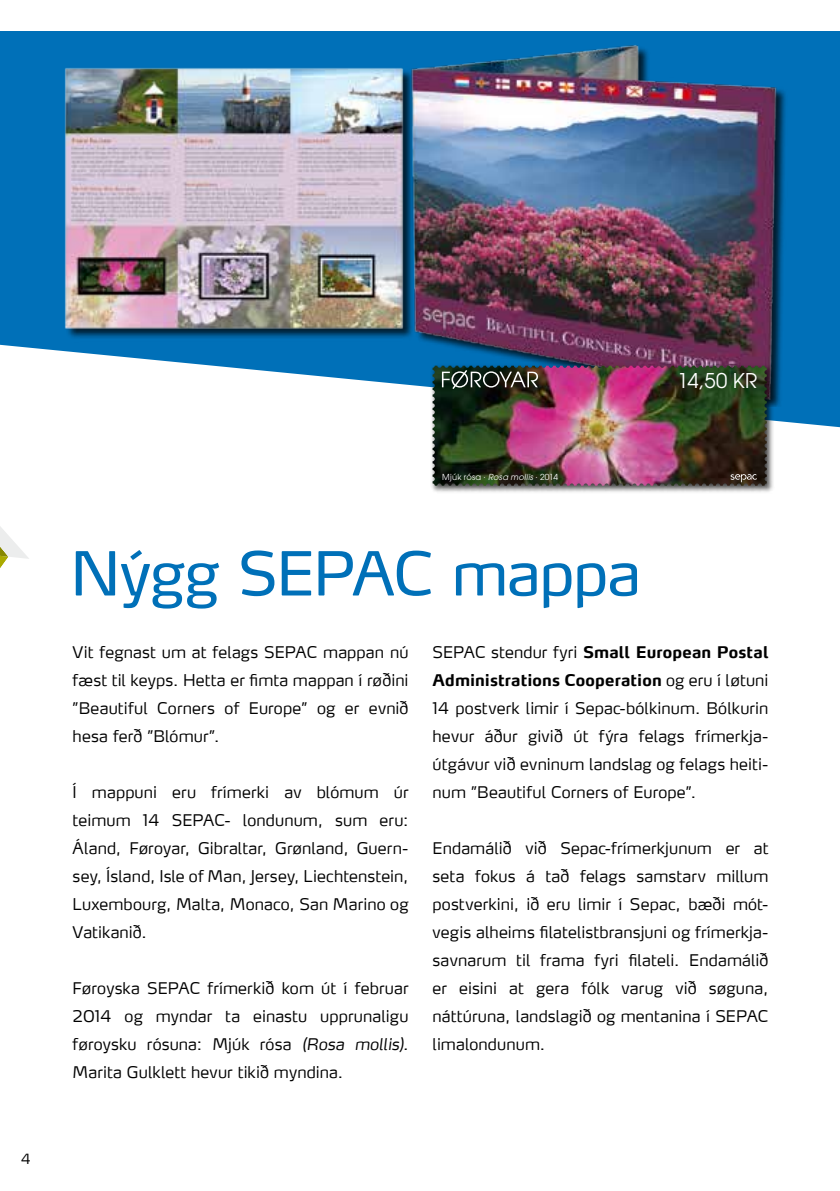
<style>
.page{position:relative;width:840px;height:1191px;background:#fff}
.page>*{position:absolute;margin:0;border:0;box-sizing:border-box;transform-origin:0 0}
.t1{font:60px "Max LF";letter-spacing:-.015em;color:#0070b8}
.t2{font:20.2px "Avant Garde";color:#fff}
.t3{font:300 16px/28px "Max LF";letter-spacing:.01em;color:#000;text-align:justify}
.t4{font:300 14px "Max LF";color:#000}
.t5{font:8.2px "Avant Garde";letter-spacing:.03em;color:#fff}
.s1{font-style:italic}
.s2{font-weight:700}
</style>
<div class="page">
<svg style="left:0;top:31px;width:839px;height:396px;fill:#0070b8"></svg>
<svg style="left:0;top:526px;width:29px;height:42px"></svg>
<img style="left:49px;top:35px;width:738px;height:372px">
<div style="left:430px;top:363px;width:344px;height:131px;background:#000;opacity:.75"></div>
<img style="left:453px;top:366px;width:308px;height:2px">
<svg style="left:441px;top:370px;width:96px;height:19px;background:#4b5147"></svg>
<svg style="left:730px;top:474px;width:26px;height:8px"></svg>
<p class="t4" style="left:21px;top:1150px;width:11px">4</p>
<p class="t5" style="left:442px;top:472px;width:117px">Mjúk rósa . <span class="s1">Rosa mollis</span> . 2014</p>
<p class="t2" style="left:677px;top:369px;width:81px">14,50 KR</p>
<h1 class="t1" style="left:70px;top:536px;width:571px">Nýgg SEPAC mappa</h1>
<p class="t3" style="left:73px;top:637px;width:337px">Vit fegnast um at felags SEPAC mappan nú fæst til keyps. Hetta er fimta mappan í røðini ”Beautiful Corners of Europe” og er evnið hesa ferð ”Blómur”.</p>
<p class="t3" style="left:432px;top:637px;width:337px">SEPAC stendur fyri <span class="s2">Small European Postal Administrations Cooperation</span> og eru í løtuni 14 postverk limir í Sepac-bólkinum. Bólkurin hevur áður givið út fýra felags frímerkja&shy;útgávur við evninum landslag og felags heiti&shy;num ”Beautiful Corners of Europe”.</p>
<p class="t3" style="left:432px;top:833px;width:337px">Endamálið við Sepac-frímerkjunum er at seta fokus á tað felags samstarv millum postverkini, ið eru limir í Sepac, bæði mót&shy;vegis alheims filatelistbransjuni og frímerkja&shy;savnarum til frama fyri filateli. Endamálið er eisini at gera fólk varug við søguna, náttúruna, landslagið og mentanina í SEPAC limalondunum.</p>
<p class="t3" style="left:73px;top:777px;width:337px">Í mappuni eru frímerki av blómum úr teimum 14 SEPAC- londunum, sum eru:<br>Áland, Føroyar, Gibraltar, Grønland, Guern&shy;sey, Ísland, Isle of Man, Jersey, Liechtenstein, Luxembourg, Malta, Monaco, San Marino og Vatikanið.</p>
<p class="t3" style="left:73px;top:973px;width:337px">Føroyska SEPAC frímerkið kom út í februar 2014 og myndar ta einastu upprunaligu føroysku rósuna: Mjúk rósa <span class="s1">(Rosa mollis).<br></span>Marita Gulklett hevur tikið myndina.</p>
</div>
